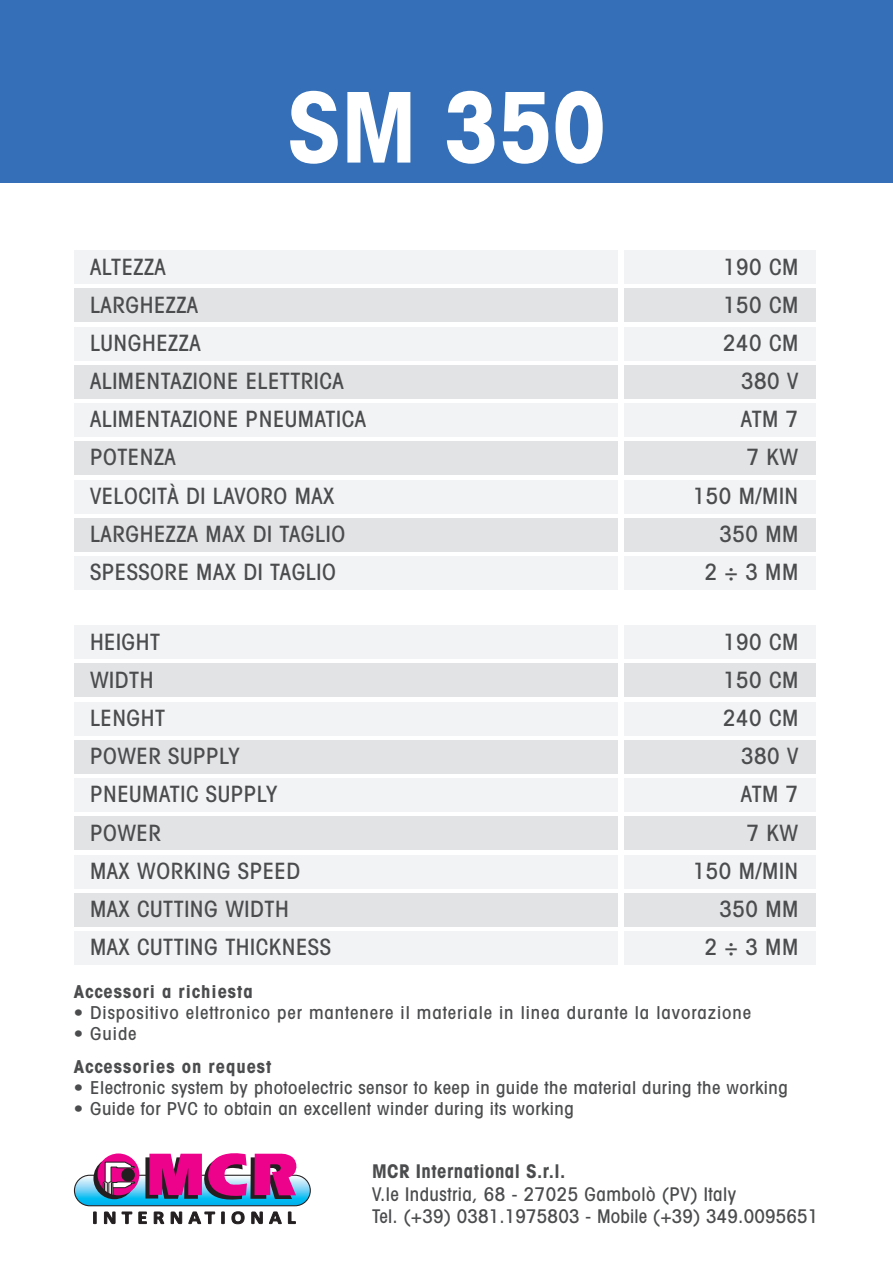
<style>
.page{position:relative;width:893px;height:1263px;background:#fff}
.page>*{position:absolute;margin:0;border:0;box-sizing:border-box;transform-origin:0 0}
.t1{font:700 condensed 97.5px "Avant Garde";color:#fff}
.t2{font:500 condensed 22.5px/38.1px "Avant Garde";letter-spacing:.025em;color:#4b4c4d;text-align:right}
.t3{font:500 condensed 18.9px/22.5px "Avant Garde";letter-spacing:.01em;color:#4b4c4d}
.t4{font:700 condensed 18.9px "Avant Garde";letter-spacing:.025em;color:#4b4c4d}
.t5{font:500 condensed 17.85px "Avant Garde";letter-spacing:.025em;color:#4b4c4d;scale:1.05 1}
.t6{font:500 condensed 17.85px "Avant Garde";letter-spacing:.05em;color:#4b4c4d;scale:1.05 1}
.t7{font:700 condensed 17.85px "Avant Garde";letter-spacing:.05em;color:#4b4c4d;scale:1.05 1}
</style>
<div class="page">
<div style="left:74px;top:250px;width:543px;height:34px;background:#f2f3f4"></div>
<div style="left:74px;top:289px;width:543px;height:33px;background:#e2e3e5"></div>
<div style="left:74px;top:327px;width:543px;height:33px;background:#f2f3f4"></div>
<div style="left:74px;top:365px;width:543px;height:33px;background:#e2e3e5"></div>
<div style="left:74px;top:403px;width:543px;height:34px;background:#f2f3f4"></div>
<div style="left:74px;top:442px;width:543px;height:33px;background:#e2e3e5"></div>
<div style="left:74px;top:480px;width:543px;height:33px;background:#f2f3f4"></div>
<div style="left:624px;top:250px;width:192px;height:34px;background:#f2f3f4"></div>
<div style="left:624px;top:289px;width:192px;height:33px;background:#e2e3e5"></div>
<div style="left:624px;top:327px;width:192px;height:33px;background:#f2f3f4"></div>
<div style="left:624px;top:365px;width:192px;height:33px;background:#e2e3e5"></div>
<div style="left:624px;top:403px;width:192px;height:34px;background:#f2f3f4"></div>
<div style="left:624px;top:442px;width:192px;height:33px;background:#e2e3e5"></div>
<div style="left:624px;top:480px;width:192px;height:33px;background:#f2f3f4"></div>
<div style="left:74px;top:518px;width:543px;height:33px;background:#e2e3e5"></div>
<div style="left:624px;top:518px;width:192px;height:33px;background:#e2e3e5"></div>
<div style="left:74px;top:556px;width:543px;height:34px;background:#f2f3f4"></div>
<div style="left:624px;top:556px;width:192px;height:34px;background:#f2f3f4"></div>
<div style="left:74px;top:625px;width:543px;height:34px;background:#f2f3f4"></div>
<div style="left:74px;top:664px;width:543px;height:33px;background:#e2e3e5"></div>
<div style="left:74px;top:702px;width:543px;height:33px;background:#f2f3f4"></div>
<div style="left:74px;top:740px;width:543px;height:33px;background:#e2e3e5"></div>
<div style="left:74px;top:778px;width:543px;height:34px;background:#f2f3f4"></div>
<div style="left:74px;top:817px;width:543px;height:33px;background:#e2e3e5"></div>
<div style="left:74px;top:855px;width:543px;height:33px;background:#f2f3f4"></div>
<div style="left:624px;top:625px;width:192px;height:34px;background:#f2f3f4"></div>
<div style="left:624px;top:664px;width:192px;height:33px;background:#e2e3e5"></div>
<div style="left:624px;top:702px;width:192px;height:33px;background:#f2f3f4"></div>
<div style="left:624px;top:740px;width:192px;height:33px;background:#e2e3e5"></div>
<div style="left:624px;top:778px;width:192px;height:34px;background:#f2f3f4"></div>
<div style="left:624px;top:817px;width:192px;height:33px;background:#e2e3e5"></div>
<div style="left:624px;top:855px;width:192px;height:33px;background:#f2f3f4"></div>
<div style="left:74px;top:893px;width:543px;height:33px;background:#e2e3e5"></div>
<div style="left:624px;top:893px;width:192px;height:33px;background:#e2e3e5"></div>
<div style="left:74px;top:931px;width:543px;height:34px;background:#f2f3f4"></div>
<div style="left:624px;top:931px;width:192px;height:34px;background:#f2f3f4"></div>
<div style="left:0;top:0;width:893px;height:182px;background:#346fb7"></div>
<svg style="left:93px;top:1212px;width:3px;height:12px"></svg>
<svg style="left:104px;top:1212px;width:11px;height:12px"></svg>
<svg style="left:122px;top:1212px;width:10px;height:12px"></svg>
<svg style="left:139px;top:1212px;width:8px;height:12px"></svg>
<svg style="left:154px;top:1212px;width:10px;height:12px"></svg>
<svg style="left:171px;top:1212px;width:11px;height:12px"></svg>
<svg style="left:189px;top:1211px;width:26px;height:13px"></svg>
<svg style="left:221px;top:1212px;width:3px;height:12px"></svg>
<svg style="left:232px;top:1211px;width:12px;height:13px"></svg>
<svg style="left:251px;top:1212px;width:12px;height:12px"></svg>
<svg style="left:269px;top:1211px;width:13px;height:13px"></svg>
<svg style="left:288px;top:1212px;width:8px;height:12px"></svg>
<svg style="left:74px;top:1175px;width:236px;height:31px;background:#3cc2ef"></svg>
<div style="left:74px;top:1175px;width:237px;height:31px;border:1px solid #231f20;border-radius:15px"></div>
<div style="left:98px;top:1153px;width:41px;height:42px;background:#ed028c;border-radius:50%"></div>
<svg style="left:145px;top:1153px;width:152px;height:48px;background:#b73c93"></svg>
<svg style="left:93px;top:1161px;width:42px;height:38px"></svg>
<h1 class="t1" style="left:287px;top:92px;width:321px">SM 350</h1>
<p class="t2" style="left:90px;top:250px;width:278px;text-align:left">ALTEZZA<br>LARGHEZZA<br>LUNGHEZZA<br>ALIMENTAZIONE ELETTRICA<br>ALIMENTAZIONE PNEUMATICA<br>POTENZA<br>VELOCITÀ DI LAVORO MAX<br>LARGHEZZA MAX DI TAGLIO<br>SPESSORE MAX DI TAGLIO</p>
<p class="t2" style="left:90px;top:625px;width:242px;text-align:left">HEIGHT<br>WIDTH<br>LENGHT<br>POWER SUPPLY<br>PNEUMATIC SUPPLY<br>POWER<br>MAX WORKING SPEED<br>MAX CUTTING WIDTH<br>MAX CUTTING THICKNESS</p>
<p class="t2" style="left:693px;top:250px;width:107px">190 CM<br>150 CM<br>240 CM<br>380 V<br>ATM 7<br>7 KW<br>150 M/MIN<br>350 MM<br>2 ÷ 3 MM</p>
<p class="t2" style="left:693px;top:625px;width:107px">190 CM<br>150 CM<br>240 CM<br>380 V<br>ATM 7<br>7 KW<br>150 M/MIN<br>350 MM<br>2 ÷ 3 MM</p>
<p class="t7" style="left:74px;top:985px;width:172px">Accessori a richiesta</p>
<p class="t6" style="left:74px;top:1006px;width:647px">• Dispositivo elettronico per mantenere il materiale in linea durante la lavorazione</p>
<p class="t5" style="left:74px;top:1027px;width:61px">• Guide</p>
<p class="t7" style="left:74px;top:1060px;width:190px">Accessories on request</p>
<p class="t5" style="left:74px;top:1081px;width:681px">• Electronic system by photoelectric sensor to keep in guide the material during the working</p>
<p class="t5" style="left:74px;top:1102px;width:478px">• Guide for PVC to obtain an excellent winder during its working</p>
<p class="t4" style="left:372px;top:1164px;width:195px">MCR International S.r.l.</p>
<p class="t3" style="left:372px;top:1184px;width:448px">V.le Industria, 68 - 27025 Gambolò (PV) Italy<br>Tel. (+39) 0381.1975803 - Mobile (+39) 349.0095651</p>
</div>
